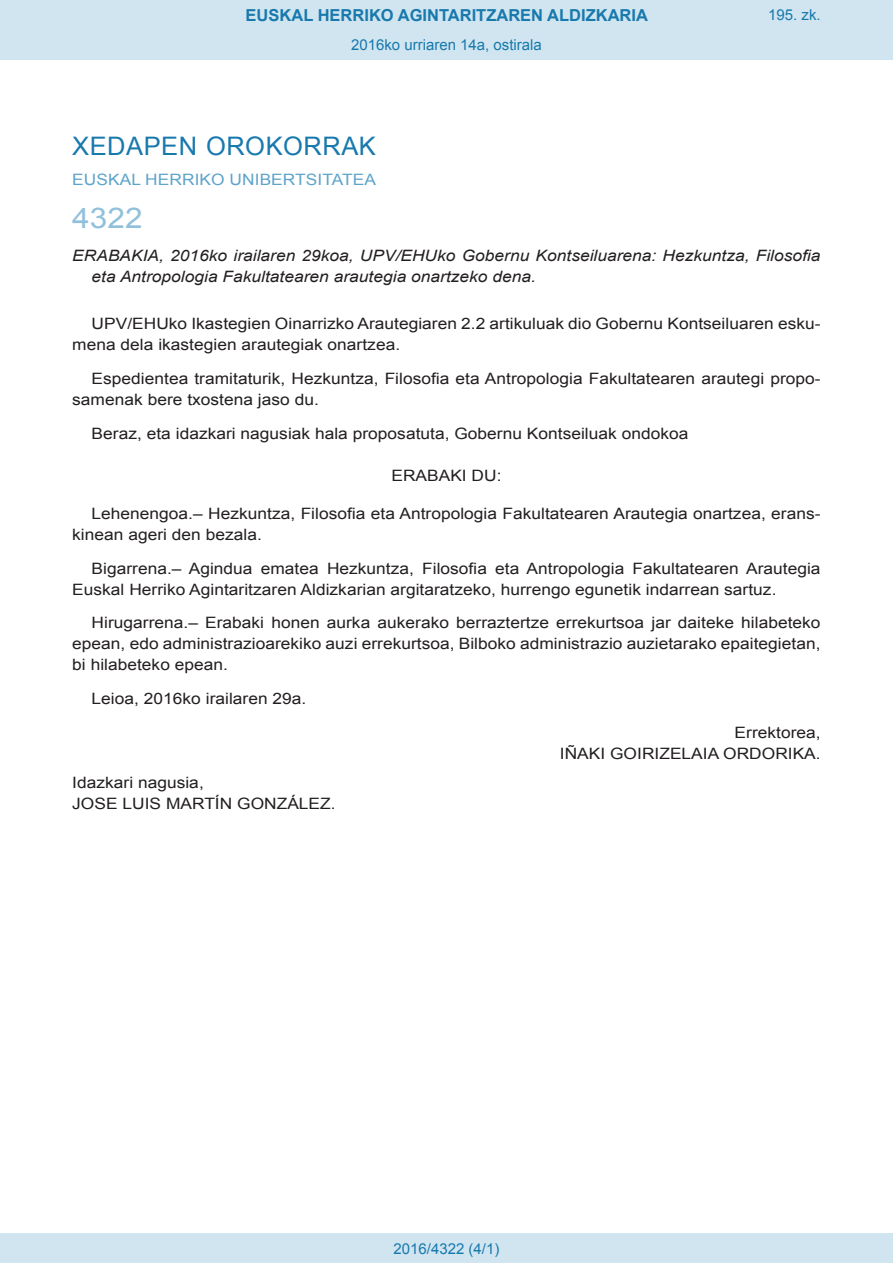
<style>
.page{position:relative;width:893px;height:1263px;background:#fff}
.page>*{position:absolute;margin:0;border:0;box-sizing:border-box;transform-origin:0 0}
.BOPVOrden{font:28.5px "Arial";color:#90c0db;scale:1.11 1}
.BOPVSeccion{font:25.5px "Arial";letter-spacing:.02em;color:#1879ad}
.t1{font:700 16.5px "Arial";color:#1879ad}
.BOPVDetalle{font:15.6px/21px "Arial";color:#231f20;scale:1.11 1}
.BOPVTitulo{font:italic 15.6px/21px "Arial";color:#231f20;scale:1.11 1}
.BOPVOrganismo{font:15.6px "Arial";letter-spacing:.005em;color:#5ea4ca;scale:1.11 1}
.BOPVFirmaLugFec{font:15.6px "Arial";color:#231f20;scale:1.11 1}
.BOPVNombreLehen2{font:15.6px "Arial";color:#231f20;scale:1.11 1}
.BOPVFirmaNombre{font:15.6px "Arial";color:#231f20;scale:1.11 1}
.BOPVFirmaPuesto{font:15.6px "Arial";color:#231f20;scale:1.11 1}
.BOPVPuestoLehen2{font:15.6px "Arial";color:#231f20;scale:1.11 1}
.BOPVClave{font:15.6px "Arial";color:#231f20;scale:1.11 1}
.Paginacion_Centro{font:15px "Arial";color:#1879ad}
</style>
<div class="page">
<div style="left:0;top:0;width:893px;height:60px;background:#d0e5f0"></div>
<div style="left:0;top:1233px;width:893px;height:30px;background:#d0e5f0"></div>
<p class="t1" style="left:246px;top:4px;width:404px">EUSKAL HERRIKO AGINTARITZAREN ALDIZKARIA</p>
<p class="Paginacion_Centro" style="left:351px;top:35px;width:192px">2016ko urriaren 14a, ostirala</p>
<p class="Paginacion_Centro" style="left:768px;top:5px;width:54px">195. zk.</p>
<p class="BOPVSeccion" style="left:72px;top:129px;width:305px">XEDAPEN OROKORRAK</p>
<p class="BOPVOrganismo" style="left:72px;top:169px;width:275px">EUSKAL HERRIKO UNIBERTSITATEA</p>
<p class="BOPVOrden" style="left:72px;top:199px;width:65px">4322</p>
<p class="BOPVTitulo" style="left:92px;top:246px;width:658px;text-indent:-19px">ERABAKIA, 2016ko irailaren 29koa, UPV/EHUko Gobernu Kontseiluarena: Hezkuntza, Filosofia eta Antropologia Fakultatearen arautegia onartzeko dena.</p>
<p class="BOPVDetalle" style="left:72px;top:313px;width:676px;text-indent:19px">UPV/EHUko Ikastegien Oinarrizko Arautegiaren 2.2 artikuluak dio Gobernu Kontseiluaren esku&shy;mena dela ikastegien arautegiak onartzea.</p>
<p class="BOPVDetalle" style="left:72px;top:368px;width:676px;text-indent:19px">Espedientea tramitaturik, Hezkuntza, Filosofia eta Antropologia Fakultatearen arautegi propo&shy;samenak bere txostena jaso du.</p>
<p class="BOPVDetalle" style="left:92px;top:423px;width:539px">Beraz, eta idazkari nagusiak hala proposatuta, Gobernu Kontseiluak ondokoa</p>
<p class="BOPVClave" style="left:391px;top:465px;width:101px">ERABAKI DU:</p>
<p class="BOPVDetalle" style="left:72px;top:503px;width:676px;text-indent:19px">Lehenengoa.– Hezkuntza, Filosofia eta Antropologia Fakultatearen Arautegia onartzea, erans&shy;kinean ageri den bezala.</p>
<p class="BOPVDetalle" style="left:72px;top:558px;width:676px;text-indent:19px">Bigarrena.– Agindua ematea Hezkuntza, Filosofia eta Antropologia Fakultatearen Arautegia<br>Euskal Herriko Agintaritzaren Aldizkarian argitaratzeko, hurrengo egunetik indarrean sartuz.</p>
<p class="BOPVDetalle" style="left:72px;top:612px;width:676px;text-align:justify;text-indent:19px">Hirugarrena.– Erabaki honen aurka aukerako berraztertze errekurtsoa jar daiteke hilabeteko epean, edo administrazioarekiko auzi errekurtsoa, Bilboko administrazio auzietarako epaitegietan, bi hilabeteko epean.</p>
<p class="BOPVFirmaLugFec" style="left:92px;top:688px;width:195px">Leioa, 2016ko irailaren 29a.</p>
<p class="BOPVPuestoLehen2" style="left:735px;top:722px;width:79px">Errektorea,</p>
<p class="BOPVNombreLehen2" style="left:560px;top:743px;width:237px">IÑAKI GOIRIZELAIA ORDORIKA.</p>
<p class="BOPVFirmaPuesto" style="left:72px;top:773px;width:120px">Idazkari nagusia,</p>
<p class="BOPVFirmaNombre" style="left:72px;top:794px;width:239px">JOSE LUIS MARTÍN GONZÁLEZ.</p>
<p class="Paginacion_Centro" style="left:393px;top:1238px;width:107px">2016/4322 (4/1)</p>
</div>
